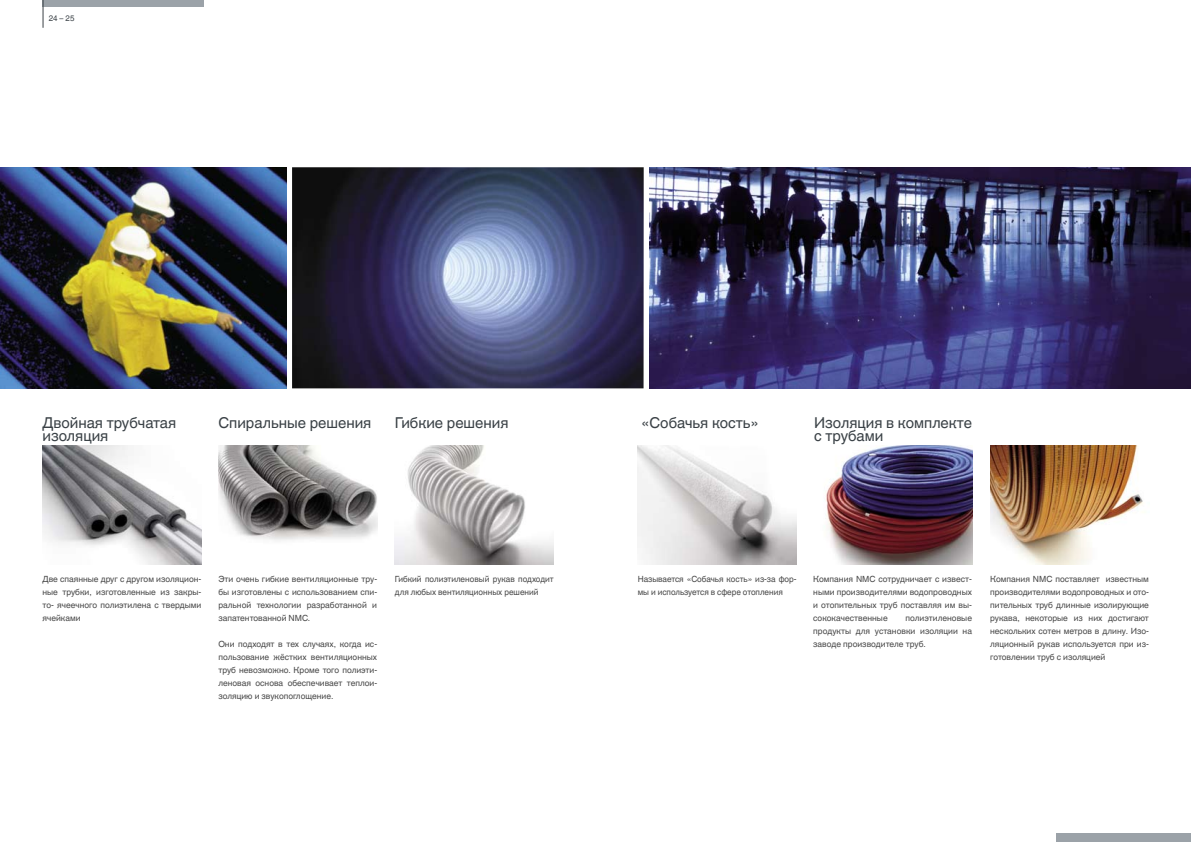
<style>
.page{position:relative;width:1191px;height:842px;background:#fff}
.page>*{position:absolute;margin:0;border:0;box-sizing:border-box;transform-origin:0 0}
.t1{font:15px/13px "Helvetica Linotype";color:#3a4146}
.t2{font:8.5px/13px "Helvetica Linotype";color:#484848;text-align:justify}
.t3{font:8px "Helvetica Linotype";color:#3a4146}
</style>
<div class="page">
<div style="left:43px;top:0;width:161px;height:7px;background:#9ba2a8"></div>
<svg style="left:43px;top:0;width:1px;height:28px"></svg>
<img style="left:43px;top:445px;width:158px;height:119px">
<img style="left:218px;top:445px;width:159px;height:96px">
<img style="left:395px;top:445px;width:159px;height:119px">
<img style="left:826px;top:445px;width:146px;height:119px">
<img style="left:990px;top:445px;width:153px;height:119px">
<img style="left:292px;top:167px;width:351px;height:221px">
<img style="left:0;top:167px;width:286px;height:221px">
<img style="left:637px;top:445px;width:159px;height:119px">
<img style="left:649px;top:167px;width:542px;height:221px">
<div style="left:1056px;top:833px;width:135px;height:9px;background:#9ba2a8"></div>
<p class="t3" style="left:49px;top:13px;width:27px">24 – 25</p>
<h1 class="t1" style="left:43px;top:416px;width:135px">Двойная трубчатая изоляция</h1>
<h1 class="t1" style="left:218px;top:416px;width:155px">Спиральные решения</h1>
<h1 class="t1" style="left:395px;top:416px;width:115px">Гибкие решения</h1>
<h1 class="t1" style="left:814px;top:416px;width:159px">Изоляция в комплекте с трубами</h1>
<h1 class="t1" style="left:641px;top:416px;width:119px">«Собачья кость»</h1>
<p class="t2" style="left:43px;top:573px;width:160px">Две спаянные друг с другом изоляцион&shy;ные трубки, изготовленные из закры&shy;то- ячеечного полиэтилена с твердыми ячейками</p>
<p class="t2" style="left:218px;top:573px;width:160px">Эти очень гибкие вентиляционные тру&shy;бы изготовлены с использованием спи&shy;ральной технологии разработанной и запатентованной NMC.</p>
<p class="t2" style="left:218px;top:638px;width:160px">Они подходят в тех случаях, когда ис&shy;пользование жёстких вентиляционных труб невозможно. Кроме того полиэти&shy;леновая основа обеспечивает теплои&shy;золяцию и звукопоглощение.</p>
<p class="t2" style="left:395px;top:573px;width:160px">Гибкий полиэтиленовый рукав подходит для любых вентиляционных решений</p>
<p class="t2" style="left:813px;top:573px;width:160px">Компания NMC сотрудничает с извест&shy;ными производителями водопроводных и отопительных труб поставляя им вы&shy;сококачественные</p>
<p class="t2" style="left:637px;top:573px;width:160px">Называется «Собачья кость» из-за фор&shy;мы и используется в сфере отопления</p>
<p class="t2" style="left:813px;top:612px;width:160px;text-indent:92px">полиэтиленовые продукты для установки изоляции на заводе производителе труб.</p>
<p class="t2" style="left:990px;top:573px;width:160px">Компания NMC поставляет известным производителями водопроводных и ото&shy;пительных труб длинные изолирующие рукава, некоторые из них достигают нескольких сотен метров в длину. Изо&shy;ляционный рукав используется при из&shy;готовлении труб с изоляцией</p>
</div>
